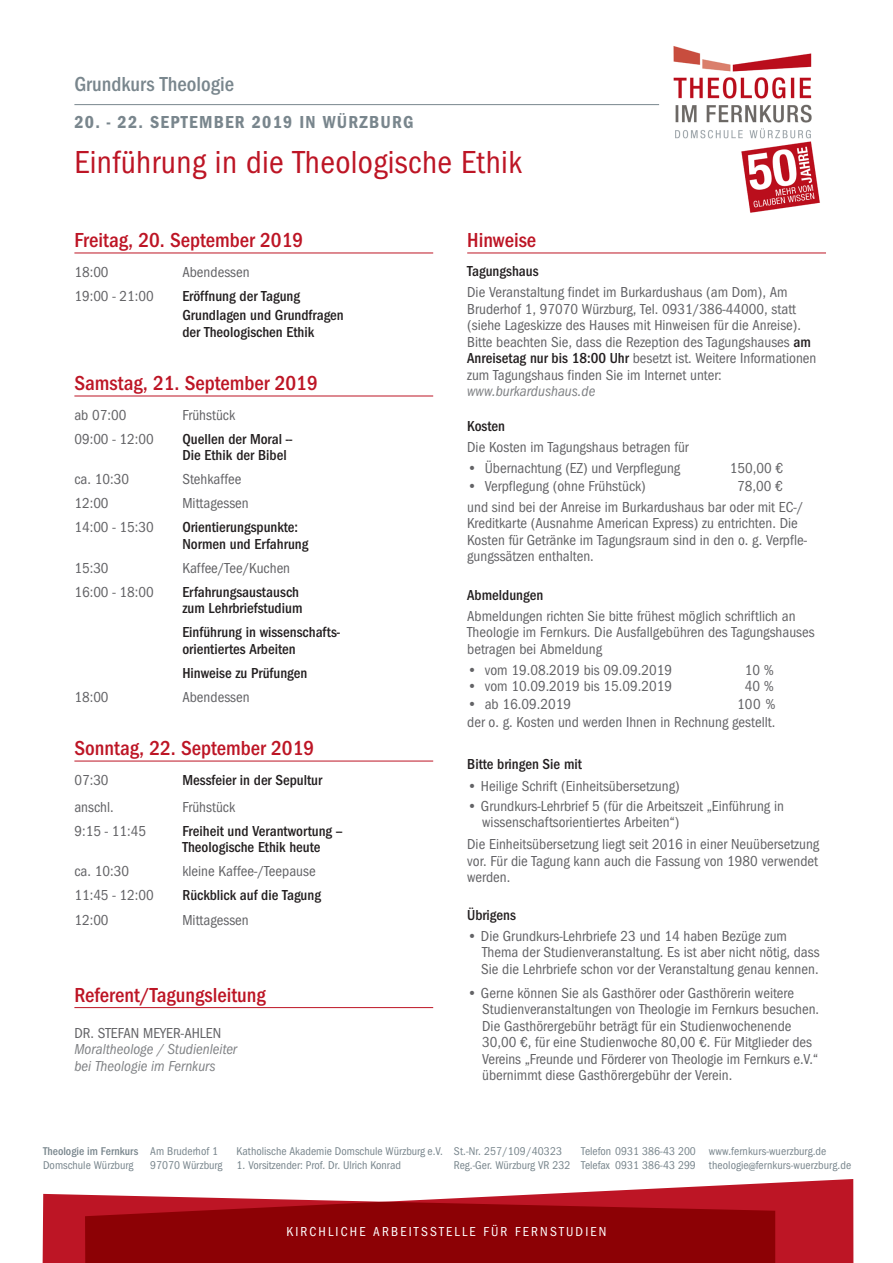
<style>
.page{position:relative;width:893px;height:1263px;background:#fff}
.page>*{position:absolute;margin:0;border:0;box-sizing:border-box;transform-origin:0 0}
.Agenda_Thema{font:33px "Franklin Goth EFTU Book Con";letter-spacing:.01em;color:#bd1525}
.Agenda_Fließtext_Übe{font:21px "Franklin Goth EFTU Med Con";color:#bd1525}
.Title___Kurs_innen{font:21px "Franklin Goth EFTU Med Con";color:#79868d}
.Agenda_Hinweistext{font:15px/16.5px "Franklin Goth EFTU Book Con";color:#636366}
.Agenda_Fließtext_Übe-2{font:15px/16.5px "Franklin Goth EFTU Med Con";color:#231f20}
.Agenda_Fließtext_Übe-3{font:15px "Franklin Goth EFTU Book Con";color:#636366}
.Agenda_Fließtext_Übe-4{font:15px/16.5px "Franklin Goth EFTU Book Con Ita";color:#808285}
.Agenda_Hinweistext-2{font:15px "Franklin Goth EFTU Med Con";color:#231f20}
.t1{font:13.5px "Franklin Goth EFTU Book Con";letter-spacing:.16em;color:#fff}
.t2{font:11.7px "Franklin Goth EFTU Book Con";color:#79868d}
.t3{font:11.7px "Franklin Goth EFTU Med Con";color:#79868d}
.s1{font-family:"Franklin Goth EFTU Book Con";color:#636366}
.s2{font-family:"Franklin Goth EFTU Med Con";color:#231f20}
.s3{font-family:"Franklin Goth EFTU Book Con Ita";color:#808285}
</style>
<div class="page">
<svg style="left:545px;top:1179px;width:308px;height:84px;fill:#bd1525"></svg>
<svg style="left:42px;top:1194px;width:733px;height:69px;background:#9a0f15"></svg>
<img style="left:673px;top:46px;width:147px;height:167px">
<hr style="left:74px;top:253px;width:359px;height:1px;background:#bd1525">
<hr style="left:74px;top:396px;width:359px;height:1px;background:#bd1525">
<hr style="left:74px;top:761px;width:359px;height:1px;background:#bd1525">
<hr style="left:74px;top:1007px;width:359px;height:1px;background:#bd1525">
<hr style="left:467px;top:253px;width:359px;height:1px;background:#bd1525">
<hr style="left:74px;top:104px;width:585px;height:1px;background:#79868d">
<p class="Title___Kurs_innen" style="left:74px;top:72px;width:161px">Grundkurs Theologie</p>
<p class="Agenda_Thema" style="left:74px;top:144px;width:449px">Einführung in die Theologische Ethik</p>
<p class="Agenda_Fließtext_Übe" style="left:74px;top:228px;width:230px">Freitag, 20. September 2019</p>
<p class="Agenda_Fließtext_Übe-3" style="left:74px;top:263px;width:36px">18:00</p>
<p class="Agenda_Fließtext_Übe-3" style="left:182px;top:263px;width:69px">Abendessen</p>
<p class="Agenda_Fließtext_Übe-3" style="left:74px;top:287px;width:81px">19:00 - 21:00</p>
<p class="Agenda_Fließtext_Übe-2" style="left:182px;top:286px;width:163px;line-height:19.5px">Eröffnung der Tagung<br>Grundlagen und Grundfragen</p>
<p class="Agenda_Fließtext_Übe-2" style="left:182px;top:324px;width:133px">der Theologischen Ethik</p>
<p class="Agenda_Fließtext_Übe" style="left:74px;top:371px;width:245px">Samstag, 21. September 2019</p>
<p class="Agenda_Fließtext_Übe-3" style="left:74px;top:406px;width:54px">ab 07:00</p>
<p class="Agenda_Fließtext_Übe-3" style="left:182px;top:406px;width:54px">Frühstück</p>
<p class="Agenda_Fließtext_Übe-3" style="left:74px;top:430px;width:81px">09:00 - 12:00</p>
<p class="Agenda_Fließtext_Übe-2" style="left:182px;top:431px;width:111px">Quellen der Moral --<br>Die Ethik der Bibel</p>
<p class="Agenda_Fließtext_Übe-3" style="left:74px;top:471px;width:56px">ca. 10:30</p>
<p class="Agenda_Fließtext_Übe-3" style="left:182px;top:471px;width:61px">Stehkaffee</p>
<p class="Agenda_Fließtext_Übe-3" style="left:74px;top:495px;width:36px">12:00</p>
<p class="Agenda_Fließtext_Übe-3" style="left:182px;top:495px;width:68px">Mittagessen</p>
<p class="Agenda_Fließtext_Übe-3" style="left:74px;top:519px;width:81px">14:00 - 15:30</p>
<p class="Agenda_Fließtext_Übe-2" style="left:182px;top:519px;width:128px">Orientierungspunkte:<br>Normen und Erfahrung</p>
<p class="Agenda_Fließtext_Übe-3" style="left:74px;top:559px;width:36px">15:30</p>
<p class="Agenda_Fließtext_Übe-3" style="left:182px;top:559px;width:109px">Kaffee/Tee/Kuchen</p>
<p class="Agenda_Fließtext_Übe-3" style="left:74px;top:583px;width:81px">16:00 - 18:00</p>
<p class="Agenda_Fließtext_Übe-2" style="left:182px;top:584px;width:122px">Erfahrungsaustausch zum Lehrbriefstudium</p>
<p class="Agenda_Fließtext_Übe-2" style="left:182px;top:624px;width:159px">Einführung in wissenschafts&shy;orientiertes Arbeiten</p>
<p class="Agenda_Fließtext_Übe-2" style="left:182px;top:665px;width:126px">Hinweise zu Prüfungen</p>
<p class="Agenda_Fließtext_Übe-3" style="left:74px;top:688px;width:36px">18:00</p>
<p class="Agenda_Fließtext_Übe-3" style="left:182px;top:688px;width:69px">Abendessen</p>
<p class="Agenda_Fließtext_Übe" style="left:74px;top:736px;width:241px">Sonntag, 22. September 2019</p>
<p class="Agenda_Fließtext_Übe-3" style="left:74px;top:771px;width:36px">07:30</p>
<p class="Agenda_Fließtext_Übe-2" style="left:182px;top:772px;width:141px">Messfeier in der Sepultur</p>
<p class="Agenda_Fließtext_Übe-3" style="left:74px;top:798px;width:41px">anschl.</p>
<p class="Agenda_Fließtext_Übe-3" style="left:182px;top:798px;width:54px">Frühstück</p>
<p class="Agenda_Fließtext_Übe-3" style="left:74px;top:822px;width:73px">9:15 - 11:45</p>
<p class="Agenda_Fließtext_Übe-2" style="left:182px;top:823px;width:161px">Freiheit und Verantwortung --<br>Theologische Ethik heute</p>
<p class="Agenda_Fließtext_Übe-3" style="left:74px;top:863px;width:56px">ca. 10:30</p>
<p class="Agenda_Fließtext_Übe-3" style="left:182px;top:863px;width:135px">kleine Kaffee-/Teepause</p>
<p class="Agenda_Fließtext_Übe-3" style="left:74px;top:887px;width:81px">11:45 - 12:00</p>
<p class="Agenda_Fließtext_Übe-2" style="left:182px;top:887px;width:140px">Rückblick auf die Tagung</p>
<p class="Agenda_Fließtext_Übe-3" style="left:74px;top:911px;width:36px">12:00</p>
<p class="Agenda_Fließtext_Übe-3" style="left:182px;top:911px;width:68px">Mittagessen</p>
<p class="Agenda_Fließtext_Übe" style="left:74px;top:983px;width:193px">Referent/Tagungsleitung</p>
<p class="Agenda_Fließtext_Übe-4" style="left:74px;top:1024px;width:164px"><span class="s1">DR. STEFAN MEYER-AHLEN<br></span>Moraltheologe / Studienleiter bei Theologie im Fernkurs</p>
<p class="Agenda_Fließtext_Übe" style="left:467px;top:228px;width:71px">Hinweise</p>
<p class="Agenda_Hinweistext" style="left:467px;top:261px;width:322px;line-height:21px"><span class="s2">Tagungshaus<br></span>Die Veranstaltung findet im Burkardushaus (am Dom), Am</p>
<p class="Agenda_Hinweistext" style="left:467px;top:301px;width:351px">Bruderhof 1, 97070 Würzburg, Tel. 0931/386-44000, statt (siehe Lageskizze des Hauses mit Hinweisen für die Anreise).<br>Bitte beachten Sie, dass die Rezeption des Tagungshauses <span class="s2">am Anreisetag nur bis 18:00 Uhr</span> besetzt ist. Weitere Informationen zum Tagungshaus finden Sie im Internet unter: <span class="s3">www.burkardushaus.de</span></p>
<p class="Agenda_Hinweistext" style="left:467px;top:415px;width:223px;line-height:21px"><span class="s2">Kosten<br></span>Die Kosten im Tagungshaus betragen für</p>
<p class="Agenda_Hinweistext" style="left:467px;top:460px;width:215px">• Übernachtung (EZ) und Verpflegung</p>
<p class="Agenda_Hinweistext" style="left:730px;top:460px;width:55px">150,00 €</p>
<p class="Agenda_Hinweistext" style="left:467px;top:478px;width:180px">• Verpflegung (ohne Frühstück)</p>
<p class="Agenda_Hinweistext" style="left:467px;top:475px;width:338px;line-height:21px;text-indent:270px">78,00 € und sind bei der Anreise im Burkardushaus bar oder mit EC-/</p>
<p class="Agenda_Hinweistext" style="left:467px;top:515px;width:332px">Kreditkarte (Ausnahme American Express) zu entrichten. Die</p>
<p class="Agenda_Hinweistext" style="left:467px;top:532px;width:341px">Kosten für Getränke im Tagungsraum sind in den o. g. Verpfle&shy;gungssätzen enthalten.</p>
<p class="Agenda_Hinweistext" style="left:467px;top:585px;width:330px;line-height:21px"><span class="s2">Abmeldungen<br></span>Abmeldungen richten Sie bitte frühest möglich schriftlich an</p>
<p class="Agenda_Hinweistext" style="left:467px;top:624px;width:349px">Theologie im Fernkurs. Die Ausfallgebühren des Tagungshauses betragen bei Abmeldung</p>
<p class="Agenda_Hinweistext" style="left:467px;top:662px;width:206px">• vom 19.08.2019 bis 09.09.2019</p>
<p class="Agenda_Hinweistext" style="left:745px;top:662px;width:31px">10 %</p>
<p class="Agenda_Hinweistext" style="left:467px;top:678px;width:206px">• vom 10.09.2019 bis 15.09.2019</p>
<p class="Agenda_Hinweistext" style="left:745px;top:678px;width:31px">40 %</p>
<p class="Agenda_Hinweistext" style="left:467px;top:696px;width:105px">• ab 16.09.2019</p>
<p class="Agenda_Hinweistext" style="left:467px;top:696px;width:310px;line-height:18px;text-align:right">100 %<br>der o. g. Kosten und werden Ihnen in Rechnung gestellt.</p>
<p class="Agenda_Hinweistext-2" style="left:467px;top:755px;width:116px">Bitte bringen Sie mit</p>
<p class="Agenda_Hinweistext" style="left:467px;top:778px;width:214px">• Heilige Schrift (Einheitsübersetzung)</p>
<p class="Agenda_Hinweistext" style="left:482px;top:798px;width:303px;text-indent:-15px">• Grundkurs-Lehrbrief 5 (für die Arbeitszeit „Einführung in wissenschaftsorientiertes Arbeiten“)</p>
<p class="Agenda_Hinweistext" style="left:467px;top:836px;width:354px;text-align:justify">Die Einheitsübersetzung liegt seit 2016 in einer Neuübersetzung vor. Für die Tagung kann auch die Fassung von 1980 verwendet werden.</p>
<p class="Agenda_Hinweistext-2" style="left:467px;top:906px;width:50px">Übrigens</p>
<p class="Agenda_Hinweistext" style="left:481px;top:927px;width:340px;text-indent:-14px">• Die Grundkurs-Lehrbriefe 23 und 14 haben Bezüge zum<br>Thema der Studienveranstaltung. Es ist aber nicht nötig, dass<br>Sie die Lehrbriefe schon vor der Veranstaltung genau kennen.</p>
<p class="Agenda_Hinweistext" style="left:482px;top:984px;width:338px;text-indent:-15px">• Gerne können Sie als Gasthörer oder Gasthörerin weitere Studienveranstaltungen von Theologie im Fernkurs besuchen.<br>Die Gasthörergebühr beträgt für ein Studienwochenende 30,00 €, für eine Studienwoche 80,00 €. Für Mitglieder des Vereins „Freunde und Förderer von Theologie im Fernkurs e.V.“ übernimmt diese Gasthörergebühr der Verein.</p>
<p class="t3" style="left:43px;top:1145px;width:97px">Theologie im Fernkurs</p>
<p class="t2" style="left:43px;top:1159px;width:92px">Domschule Würzburg</p>
<p class="t2" style="left:150px;top:1145px;width:69px">Am Bruderhof 1</p>
<p class="t2" style="left:150px;top:1159px;width:74px">97070 Würzburg</p>
<p class="t2" style="left:237px;top:1145px;width:208px">Katholische Akademie Domschule Würzburg e.V.</p>
<p class="t2" style="left:237px;top:1159px;width:166px">1. Vorsitzender: Prof. Dr. Ulrich Konrad</p>
<p class="t2" style="left:454px;top:1145px;width:110px">St.-Nr. 257/109/40323</p>
<p class="t2" style="left:454px;top:1159px;width:118px">Reg.-Ger. Würzburg VR 232</p>
<p class="t2" style="left:581px;top:1145px;width:116px">Telefon 0931 386-43 200</p>
<p class="t2" style="left:581px;top:1159px;width:116px">Telefax 0931 386-43 299</p>
<p class="t2" style="left:709px;top:1145px;width:119px">www.fernkurs-wuerzburg.de</p>
<p class="t2" style="left:709px;top:1159px;width:144px">theologie@fernkurs-wuerzburg.de</p>
<p class="t1" style="left:287px;top:1224px;width:321px">KIRCHLICHE ARBEITSSTELLE FÜR FERNSTUDIEN</p>
</div>
